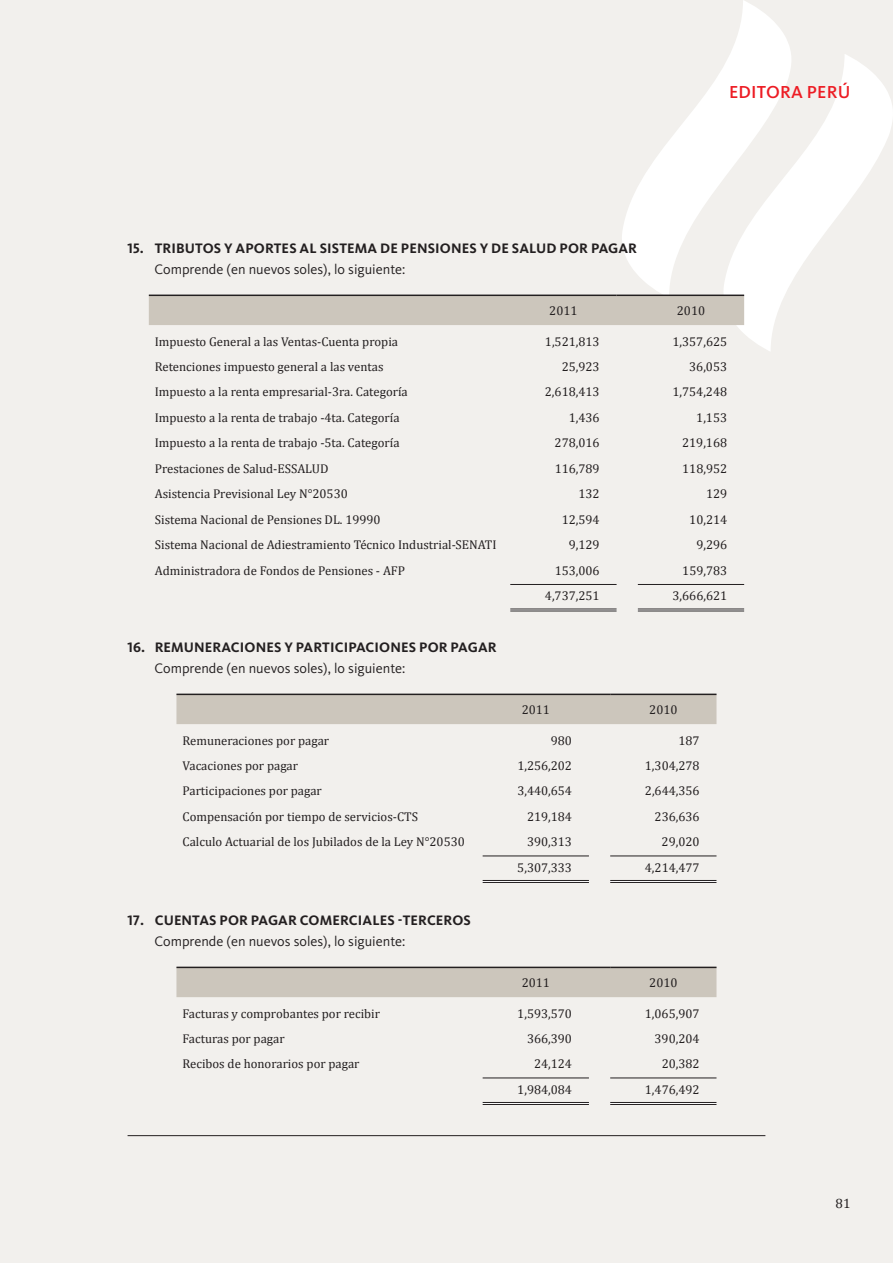
<style>
.page{position:relative;width:893px;height:1263px;background:#f2f0ed}
.page>*{position:absolute;margin:0;border:0;box-sizing:border-box;transform-origin:0 0}
.t1{font:500 18px "Kievit OT";letter-spacing:.01em;color:#ed1c24}
.t2{font:700 14.25px "Kievit OT";letter-spacing:.01em;color:#231f20}
.t3{font:14.25px "Kievit OT";color:#231f20}
.t4{font:13.5px "Cambria";color:#231f20}
.t5{font:12.75px "Cambria";color:#231f20}
</style>
<div class="page">
<svg style="left:622px;top:0;width:169px;height:295px"></svg>
<svg style="left:723px;top:54px;width:170px;height:297px"></svg>
<div style="left:149px;top:296px;width:595px;height:29px;background:#ccc6bc"></div>
<hr style="left:510px;top:608px;width:107px;height:3px;background:#fff">
<hr style="left:638px;top:608px;width:106px;height:3px;background:#fff">
<hr style="left:149px;top:295px;width:468px;height:1px;background:#231f20">
<hr style="left:617px;top:295px;width:127px;height:1px;background:#231f20">
<hr style="left:510px;top:584px;width:107px;height:1px;background:#231f20">
<hr style="left:638px;top:584px;width:106px;height:1px;background:#231f20">
<hr style="left:510px;top:608px;width:107px;height:1px;background:#231f20">
<hr style="left:510px;top:610px;width:107px;height:1px;background:#231f20">
<hr style="left:638px;top:608px;width:106px;height:1px;background:#231f20">
<hr style="left:638px;top:610px;width:106px;height:1px;background:#231f20">
<div style="left:176px;top:695px;width:540px;height:29px;background:#ccc6bc"></div>
<hr style="left:483px;top:880px;width:106px;height:3px;background:#fff">
<hr style="left:610px;top:880px;width:106px;height:3px;background:#fff">
<hr style="left:176px;top:694px;width:434px;height:1px;background:#231f20">
<hr style="left:610px;top:694px;width:106px;height:1px;background:#231f20">
<hr style="left:483px;top:856px;width:106px;height:1px;background:#231f20">
<hr style="left:610px;top:856px;width:106px;height:1px;background:#231f20">
<hr style="left:483px;top:880px;width:106px;height:1px;background:#231f20">
<hr style="left:483px;top:882px;width:106px;height:1px;background:#231f20">
<hr style="left:610px;top:880px;width:106px;height:1px;background:#231f20">
<hr style="left:610px;top:882px;width:106px;height:1px;background:#231f20">
<div style="left:176px;top:968px;width:540px;height:29px;background:#ccc6bc"></div>
<hr style="left:483px;top:1102px;width:106px;height:3px;background:#fff">
<hr style="left:610px;top:1102px;width:106px;height:3px;background:#fff">
<hr style="left:176px;top:967px;width:434px;height:1px;background:#231f20">
<hr style="left:610px;top:967px;width:106px;height:1px;background:#231f20">
<hr style="left:483px;top:1078px;width:106px;height:1px;background:#231f20">
<hr style="left:610px;top:1078px;width:106px;height:1px;background:#231f20">
<hr style="left:483px;top:1102px;width:106px;height:1px;background:#231f20">
<hr style="left:483px;top:1104px;width:106px;height:1px;background:#231f20">
<hr style="left:610px;top:1102px;width:106px;height:1px;background:#231f20">
<hr style="left:610px;top:1104px;width:106px;height:1px;background:#231f20">
<hr style="left:128px;top:1135px;width:637px;height:1px;background:#231f20">
<h1 class="t1" style="left:729px;top:85px;width:123px">EDITORA PERÚ</h1>
<p class="t2" style="left:128px;top:239px;width:511px">15. TRIBUTOS Y APORTES AL SISTEMA DE PENSIONES Y DE SALUD POR PAGAR</p>
<p class="t3" style="left:155px;top:263px;width:252px">Comprende (en nuevos soles), lo siguiente:</p>
<p class="t5" style="left:549px;top:303px;width:30px">2011</p>
<p class="t5" style="left:677px;top:303px;width:30px">2010</p>
<p class="t5" style="left:155px;top:334px;width:245px">Impuesto General a las Ventas-Cuenta propia</p>
<p class="t5" style="left:545px;top:334px;width:56px">1,521,813</p>
<p class="t5" style="left:672px;top:334px;width:56px">1,357,625</p>
<p class="t5" style="left:155px;top:359px;width:230px">Retenciones impuesto general a las ventas</p>
<p class="t5" style="left:562px;top:359px;width:39px">25,923</p>
<p class="t5" style="left:689px;top:359px;width:39px">36,053</p>
<p class="t5" style="left:155px;top:384px;width:255px">Impuesto a la renta empresarial-3ra. Categoría</p>
<p class="t5" style="left:545px;top:384px;width:56px">2,618,413</p>
<p class="t5" style="left:672px;top:384px;width:56px">1,754,248</p>
<p class="t5" style="left:155px;top:410px;width:246px">Impuesto a la renta de trabajo -4ta. Categoría</p>
<p class="t5" style="left:569px;top:410px;width:32px">1,436</p>
<p class="t5" style="left:696px;top:410px;width:32px">1,153</p>
<p class="t5" style="left:155px;top:435px;width:246px">Impuesto a la renta de trabajo -5ta. Categoría</p>
<p class="t5" style="left:555px;top:435px;width:46px">278,016</p>
<p class="t5" style="left:682px;top:435px;width:46px">219,168</p>
<p class="t5" style="left:155px;top:461px;width:175px">Prestaciones de Salud-ESSALUD</p>
<p class="t5" style="left:555px;top:461px;width:47px">116,789</p>
<p class="t5" style="left:682px;top:461px;width:47px">118,952</p>
<p class="t5" style="left:155px;top:486px;width:194px">Asistencia Previsional Ley N°20530</p>
<p class="t5" style="left:578px;top:486px;width:23px">132</p>
<p class="t5" style="left:706px;top:486px;width:23px">129</p>
<p class="t5" style="left:155px;top:512px;width:227px">Sistema Nacional de Pensiones DL. 19990</p>
<p class="t5" style="left:562px;top:512px;width:39px">12,594</p>
<p class="t5" style="left:689px;top:512px;width:39px">10,214</p>
<p class="t5" style="left:155px;top:537px;width:343px">Sistema Nacional de Adiestramiento Técnico Industrial-SENATI</p>
<p class="t5" style="left:569px;top:537px;width:32px">9,129</p>
<p class="t5" style="left:696px;top:537px;width:32px">9,296</p>
<p class="t5" style="left:155px;top:563px;width:252px">Administradora de Fondos de Pensiones - AFP</p>
<p class="t5" style="left:555px;top:563px;width:47px">153,006</p>
<p class="t5" style="left:682px;top:563px;width:47px">159,783</p>
<p class="t5" style="left:545px;top:588px;width:56px">4,737,251</p>
<p class="t5" style="left:673px;top:588px;width:56px">3,666,621</p>
<p class="t2" style="left:128px;top:638px;width:371px">16. REMUNERACIONES Y PARTICIPACIONES POR PAGAR</p>
<p class="t3" style="left:155px;top:662px;width:252px">Comprende (en nuevos soles), lo siguiente:</p>
<p class="t5" style="left:522px;top:702px;width:30px">2011</p>
<p class="t5" style="left:649px;top:702px;width:30px">2010</p>
<p class="t5" style="left:182px;top:733px;width:148px">Remuneraciones por pagar</p>
<p class="t5" style="left:551px;top:733px;width:23px">980</p>
<p class="t5" style="left:678px;top:733px;width:23px">187</p>
<p class="t5" style="left:182px;top:758px;width:117px">Vacaciones por pagar</p>
<p class="t5" style="left:517px;top:758px;width:56px">1,256,202</p>
<p class="t5" style="left:645px;top:758px;width:56px">1,304,278</p>
<p class="t5" style="left:182px;top:783px;width:141px">Participaciones por pagar</p>
<p class="t5" style="left:517px;top:783px;width:56px">3,440,654</p>
<p class="t5" style="left:645px;top:783px;width:56px">2,644,356</p>
<p class="t5" style="left:183px;top:809px;width:237px">Compensación por tiempo de servicios-CTS</p>
<p class="t5" style="left:527px;top:809px;width:47px">219,184</p>
<p class="t5" style="left:655px;top:809px;width:47px">236,636</p>
<p class="t5" style="left:183px;top:834px;width:284px">Calculo Actuarial de los Jubilados de la Ley N°20530</p>
<p class="t5" style="left:527px;top:834px;width:46px">390,313</p>
<p class="t5" style="left:662px;top:834px;width:39px">29,020</p>
<p class="t5" style="left:517px;top:860px;width:56px">5,307,333</p>
<p class="t5" style="left:645px;top:860px;width:56px">4,214,477</p>
<p class="t2" style="left:128px;top:911px;width:345px">17. CUENTAS POR PAGAR COMERCIALES -TERCEROS</p>
<p class="t3" style="left:155px;top:935px;width:252px">Comprende (en nuevos soles), lo siguiente:</p>
<p class="t5" style="left:522px;top:975px;width:30px">2011</p>
<p class="t5" style="left:649px;top:975px;width:30px">2010</p>
<p class="t5" style="left:182px;top:1006px;width:199px">Facturas y comprobantes por recibir</p>
<p class="t5" style="left:517px;top:1006px;width:56px">1,593,570</p>
<p class="t5" style="left:645px;top:1006px;width:56px">1,065,907</p>
<p class="t5" style="left:182px;top:1031px;width:104px">Facturas por pagar</p>
<p class="t5" style="left:527px;top:1031px;width:47px">366,390</p>
<p class="t5" style="left:655px;top:1031px;width:47px">390,204</p>
<p class="t5" style="left:182px;top:1056px;width:179px">Recibos de honorarios por pagar</p>
<p class="t5" style="left:534px;top:1056px;width:39px">24,124</p>
<p class="t5" style="left:662px;top:1056px;width:39px">20,382</p>
<p class="t5" style="left:517px;top:1082px;width:56px">1,984,084</p>
<p class="t5" style="left:645px;top:1082px;width:56px">1,476,492</p>
<p class="t4" style="left:836px;top:1195px;width:16px">81</p>
</div>
